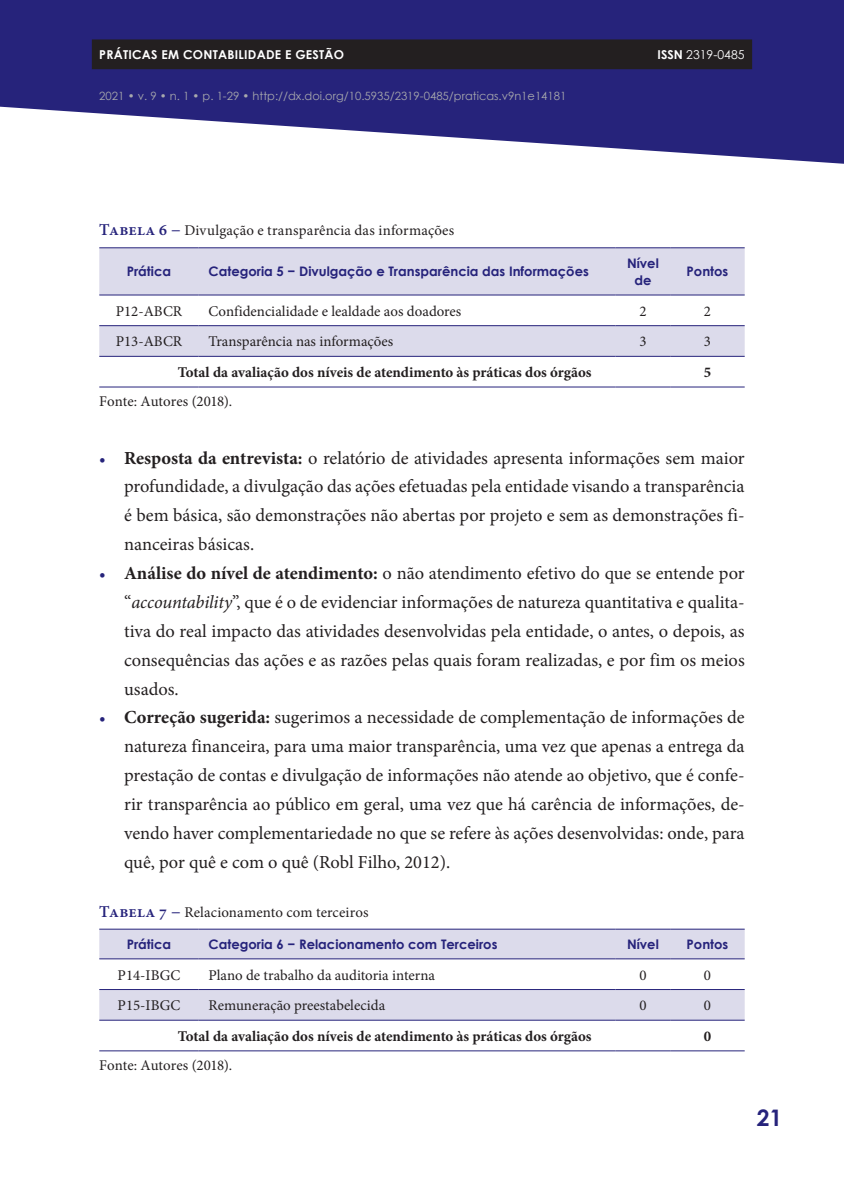
<style>
.page{position:relative;width:844px;height:1191px;background:#fff}
.page>*{position:absolute;margin:0;border:0;box-sizing:border-box;transform-origin:0 0}
.t1{font:700 22.75px "Century Gothic";color:#26237b}
.t2{font:18.38px/28.9px "Minion Pro";color:#231f20;text-align:justify}
.t3{font:14.88px "Minion Pro";color:#231f20}
.t4{font:700 14.88px "Minion Pro";color:#231f20}
.t5{font:700 13.12px/17.5px "Century Gothic";color:#26237b;text-align:center}
.t6{font:700 12.25px "Century Gothic";letter-spacing:.02em;color:#fff}
.t7{font:12.25px "Century Gothic";color:#fff}
.t8{font:11.38px "Century Gothic";color:#a8a9ad}
.s1{font-weight:700}
.s2{font-weight:600;font-size:16.62px;color:#26237b}
.s3{font-style:italic}
</style>
<div class="page">
<svg style="left:1px;top:0;width:842px;height:164px;fill:#26237b"></svg>
<svg style="left:0;top:0;width:1px;height:107px"></svg>
<div style="left:92px;top:39px;width:660px;height:30px;background:#231f20"></div>
<svg style="left:99px;top:248px;width:645px;height:108px;fill:#dcdbeb"></svg>
<hr style="left:99px;top:247px;width:99px;height:1px;background:#26237b">
<hr style="left:198px;top:247px;width:417px;height:1px;background:#26237b">
<hr style="left:615px;top:247px;width:55px;height:1px;background:#26237b">
<hr style="left:670px;top:247px;width:74px;height:1px;background:#26237b">
<hr style="left:99px;top:294px;width:99px;height:1px;background:#26237b">
<hr style="left:198px;top:294px;width:417px;height:1px;background:#26237b">
<hr style="left:615px;top:294px;width:55px;height:1px;background:#26237b">
<hr style="left:670px;top:294px;width:74px;height:1px;background:#26237b">
<hr style="left:99px;top:325px;width:99px;height:1px;background:#26237b">
<hr style="left:198px;top:325px;width:417px;height:1px;background:#26237b">
<hr style="left:615px;top:325px;width:55px;height:1px;background:#26237b">
<hr style="left:670px;top:325px;width:74px;height:1px;background:#26237b">
<hr style="left:99px;top:356px;width:99px;height:1px;background:#26237b">
<hr style="left:198px;top:356px;width:417px;height:1px;background:#26237b">
<hr style="left:615px;top:356px;width:55px;height:1px;background:#26237b">
<hr style="left:670px;top:356px;width:74px;height:1px;background:#26237b">
<hr style="left:99px;top:386px;width:99px;height:1px;background:#26237b">
<hr style="left:198px;top:386px;width:417px;height:1px;background:#26237b">
<hr style="left:615px;top:386px;width:55px;height:1px;background:#26237b">
<hr style="left:670px;top:386px;width:74px;height:1px;background:#26237b">
<svg style="left:99px;top:929px;width:645px;height:90px;fill:#dcdbeb"></svg>
<hr style="left:99px;top:928px;width:99px;height:1px;background:#26237b">
<hr style="left:198px;top:928px;width:417px;height:1px;background:#26237b">
<hr style="left:615px;top:928px;width:55px;height:1px;background:#26237b">
<hr style="left:670px;top:928px;width:74px;height:1px;background:#26237b">
<hr style="left:99px;top:958px;width:99px;height:1px;background:#26237b">
<hr style="left:198px;top:958px;width:417px;height:1px;background:#26237b">
<hr style="left:615px;top:958px;width:55px;height:1px;background:#26237b">
<hr style="left:670px;top:958px;width:74px;height:1px;background:#26237b">
<hr style="left:99px;top:989px;width:99px;height:1px;background:#26237b">
<hr style="left:198px;top:989px;width:417px;height:1px;background:#26237b">
<hr style="left:615px;top:989px;width:55px;height:1px;background:#26237b">
<hr style="left:670px;top:989px;width:74px;height:1px;background:#26237b">
<hr style="left:99px;top:1019px;width:99px;height:1px;background:#26237b">
<hr style="left:198px;top:1019px;width:417px;height:1px;background:#26237b">
<hr style="left:615px;top:1019px;width:55px;height:1px;background:#26237b">
<hr style="left:670px;top:1019px;width:74px;height:1px;background:#26237b">
<hr style="left:99px;top:1050px;width:99px;height:1px;background:#26237b">
<hr style="left:198px;top:1050px;width:417px;height:1px;background:#26237b">
<hr style="left:615px;top:1050px;width:55px;height:1px;background:#26237b">
<hr style="left:670px;top:1050px;width:74px;height:1px;background:#26237b">
<p class="t6" style="left:99px;top:45px;width:246px">PRÁTICAS EM CONTABILIDADE E GESTÃO</p>
<p class="t7" style="left:657px;top:46px;width:88px"><span class="s1">ISSN</span> 2319-0485</p>
<p class="t8" style="left:99px;top:88px;width:468px">2021 • v. 9 • n. 1 • p. 1-29 • http://dx.doi.org/10.5935/2319-0485/praticas.v9n1e14181</p>
<p class="t3" style="left:99px;top:221px;width:356px"><span class="s2">Tabela 6 −</span> Divulgação e transparência das informações</p>
<p class="t5" style="left:127px;top:262px;width:46px">Prática</p>
<p class="t5" style="left:208px;top:262px;width:382px">Categoria 5 − Divulgação e Transparência das Informações</p>
<p class="t5" style="left:627px;top:253px;width:33px">Nível de</p>
<p class="t5" style="left:686px;top:262px;width:43px">Pontos</p>
<p class="t3" style="left:116px;top:301px;width:68px">P12-ABCR</p>
<p class="t3" style="left:208px;top:301px;width:254px">Confidencialidade e lealdade aos doadores</p>
<p class="t3" style="left:639px;top:301px;width:9px">2</p>
<p class="t3" style="left:703px;top:301px;width:9px">2</p>
<p class="t3" style="left:116px;top:332px;width:68px">P13-ABCR</p>
<p class="t3" style="left:208px;top:332px;width:186px">Transparência nas informações</p>
<p class="t3" style="left:639px;top:332px;width:9px">3</p>
<p class="t3" style="left:703px;top:332px;width:9px">3</p>
<p class="t4" style="left:178px;top:362px;width:415px">Total da avaliação dos níveis de atendimento às práticas dos órgãos</p>
<p class="t4" style="left:703px;top:362px;width:9px">5</p>
<p class="t3" style="left:99px;top:391px;width:134px">Fonte: Autores (2018).</p>
<p class="t2" style="left:124px;top:443px;width:622px;text-indent:-25px"><span class="s2">•</span> <span class="s1">Resposta da entrevista:</span> o relatório de atividades apresenta informações sem maior profundidade, a divulgação das ações efetuadas pela entidade visando a transparência é bem básica, são demonstrações não abertas por projeto e sem as demonstrações fi&shy;nanceiras básicas.</p>
<p class="t2" style="left:124px;top:559px;width:622px;text-indent:-25px"><span class="s2">•</span> <span class="s1">Análise do nível de atendimento:</span> o não atendimento efetivo do que se entende por “<span class="s3">accountability</span>”, que é o de evidenciar informações de natureza quantitativa e qualita&shy;tiva do real impacto das atividades desenvolvidas pela entidade, o antes, o depois, as consequências das ações e as razões pelas quais foram realizadas, e por fim os meios usados.</p>
<p class="t2" style="left:124px;top:703px;width:622px;text-indent:-25px"><span class="s2">•</span> <span class="s1">Correção sugerida:</span> sugerimos a necessidade de complementação de informações de natureza financeira, para uma maior transparência, uma vez que apenas a entrega da prestação de contas e divulgação de informações não atende ao objetivo, que é confe&shy;rir transparência ao público em geral, uma vez que há carência de informações, de&shy;vendo haver complementariedade no que se refere às ações desenvolvidas: onde, para quê, por quê e com o quê (Robl Filho, 2012).</p>
<p class="t3" style="left:99px;top:902px;width:271px"><span class="s2">Tabela 7 −</span> Relacionamento com terceiros</p>
<p class="t5" style="left:127px;top:934px;width:46px">Prática</p>
<p class="t5" style="left:208px;top:934px;width:290px">Categoria 6 − Relacionamento com Terceiros</p>
<p class="t5" style="left:627px;top:934px;width:33px">Nível</p>
<p class="t5" style="left:686px;top:934px;width:43px">Pontos</p>
<p class="t3" style="left:118px;top:965px;width:64px">P14-IBGC</p>
<p class="t3" style="left:208px;top:965px;width:228px">Plano de trabalho da auditoria interna</p>
<p class="t3" style="left:639px;top:965px;width:9px">0</p>
<p class="t3" style="left:703px;top:965px;width:9px">0</p>
<p class="t3" style="left:118px;top:995px;width:64px">P15-IBGC</p>
<p class="t3" style="left:208px;top:995px;width:178px">Remuneração preestabelecida</p>
<p class="t3" style="left:639px;top:995px;width:9px">0</p>
<p class="t3" style="left:703px;top:995px;width:9px">0</p>
<p class="t4" style="left:178px;top:1025px;width:415px">Total da avaliação dos níveis de atendimento às práticas dos órgãos</p>
<p class="t4" style="left:703px;top:1025px;width:9px">0</p>
<p class="t3" style="left:99px;top:1054px;width:134px">Fonte: Autores (2018).</p>
<p class="t1" style="left:756px;top:1100px;width:27px">21</p>
</div>
